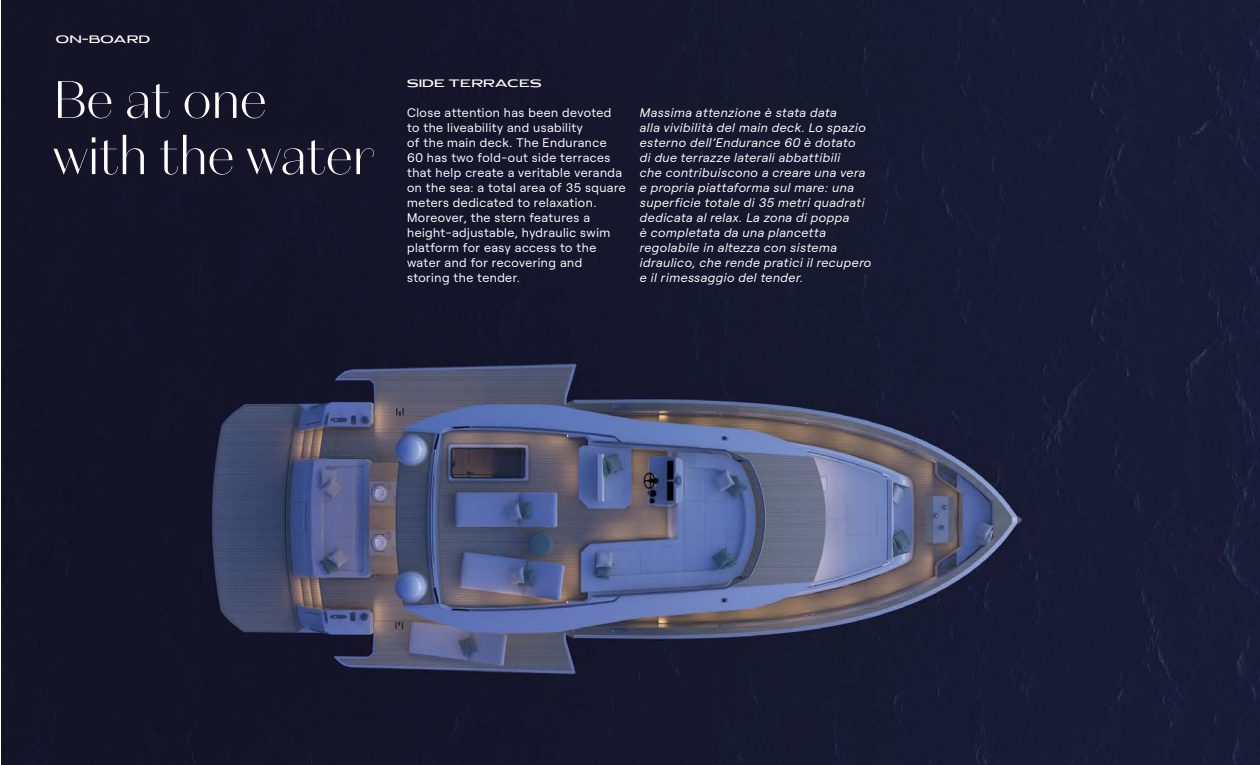
<style>
.page{position:relative;width:1260px;height:765px;background:#fff}
.page>*{position:absolute;margin:0;border:0;box-sizing:border-box;transform-origin:0 0}
.t1{font:300 52.5px/56.2px "Domaine Sans Display";color:#fff}
.t2{font:17.5px "Pauraque Sans Clean";color:#fff}
.t3{font:italic 12.5px/15px "Roobert";letter-spacing:.04em;color:#fff}
.t4{font:12.5px/15px "Roobert";letter-spacing:.04em;color:#fff}
</style>
<div class="page">
<img style="left:1px;top:0;width:1259px;height:765px">
<h2 class="t2" style="left:56px;top:27px;width:96px">ON-BOARD</h2>
<h1 class="t1" style="left:53px;top:71px;width:324px">Be at one<br>with the water</h1>
<h2 class="t2" style="left:407px;top:70px;width:136px">SIDE TERRACES</h2>
<p class="t4" style="left:407px;top:104px;width:220px">Close attention has been devoted to the liveability and usability<br>of the main deck. The Endurance<br>60 has two fold-out side terraces that help create a veritable veranda on the sea: a total area of 35 square meters dedicated to relaxation.<br>Moreover, the stern features a height-adjustable, hydraulic swim platform for easy access to the water and for recovering and storing the tender.</p>
<p class="t3" style="left:640px;top:104px;width:233px">Massima attenzione è stata data<br>alla vivibilità del main deck. Lo spazio esterno dell’Endurance 60 è dotato<br>di due terrazze laterali abbattibili<br>che contribuiscono a creare una vera e propria piattaforma sul mare: una superficie totale di 35 metri quadrati dedicata al relax. La zona di poppa<br>è completata da una plancetta regolabile in altezza con sistema idraulico, che rende pratici il recupero e il rimessaggio del tender.</p>
</div>
